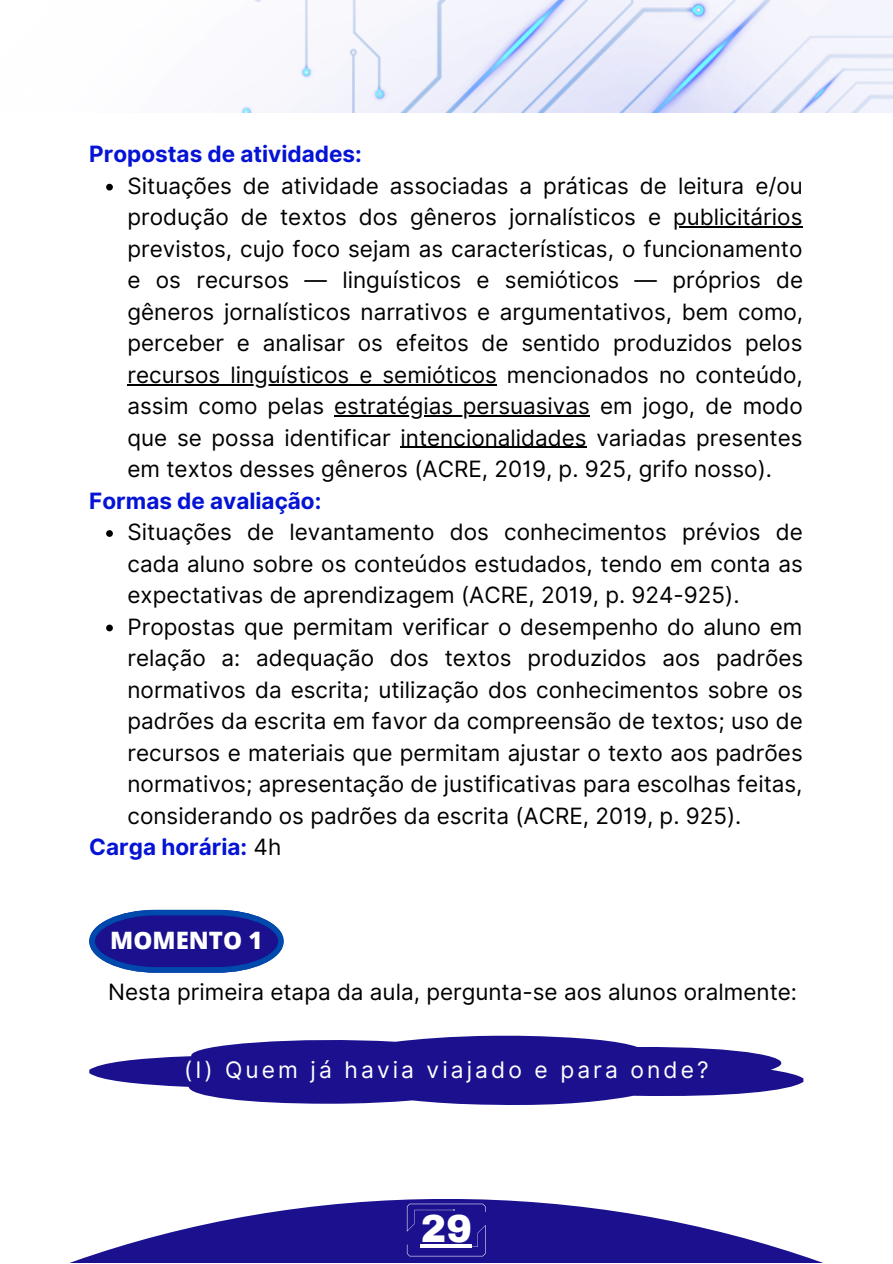
<style>
.page{position:relative;width:893px;height:1264px;background:#fff}
.page>*{position:absolute;margin:0;border:0;box-sizing:border-box;transform-origin:0 0}
.t1{font:900 38.25px "Archivo";color:#fff}
.t2{font:800 24px "Open Sans";color:#fff}
.t3{font:22.8px "Inter";letter-spacing:.135em;color:#fff}
.t4{font:22.5px/31.5px "Inter";color:#000;text-align:justify}
.t5{font:700 22.5px "Inter";color:#0513d4}
.s1{font-weight:400;color:#000}
</style>
<div class="page">
<svg style="left:72px;top:1199px;width:748px;height:63px;fill:#1b118f"></svg>
<img style="left:239px;top:0;width:653px;height:112px">
<svg style="left:407px;top:1203px;width:78px;height:53px;background:#241a93"></svg>
<hr style="left:421px;top:1244px;width:51px;height:3px;background:#fff">
<svg style="left:106px;top:184px;width:7px;height:6px"></svg>
<hr style="left:673px;top:226px;width:129px;height:2px;background:#000">
<hr style="left:127px;top:384px;width:370px;height:1px;background:#000">
<hr style="left:334px;top:415px;width:255px;height:1px;background:#000">
<hr style="left:400px;top:447px;width:186px;height:1px;background:#000">
<svg style="left:106px;top:530px;width:7px;height:7px"></svg>
<svg style="left:106px;top:624px;width:7px;height:7px"></svg>
<svg style="left:89px;top:909px;width:195px;height:63px;background:#3840a5"></svg>
<svg style="left:89px;top:1035px;width:715px;height:70px;fill:#1b118f"></svg>
<p class="t5" style="left:89px;top:141px;width:274px">Propostas de atividades:</p>
<p class="t4" style="left:127px;top:170px;width:677px">Situações de atividade associadas a práticas de leitura e/ou produção de textos dos gêneros jornalísticos e publicitários previstos, cujo foco sejam as características, o funcionamento e os recursos — linguísticos e semióticos — próprios de gêneros jornalísticos narrativos e argumentativos, bem como, perceber e analisar os efeitos de sentido produzidos pelos recursos linguísticos e semióticos mencionados no conteúdo, assim como pelas estratégias persuasivas em jogo, de modo que se possa identificar intencionalidades variadas presentes em textos desses gêneros (ACRE, 2019, p. 925, grifo nosso).</p>
<p class="t5" style="left:89px;top:487px;width:233px">Formas de avaliação:</p>
<p class="t4" style="left:127px;top:516px;width:677px;text-align:left">Situações de levantamento dos conhecimentos prévios de cada aluno sobre os conteúdos estudados, tendo em conta as expectativas de aprendizagem (ACRE, 2019, p. 924-925).<br>Propostas que permitam verificar o desempenho do aluno em relação a: adequação dos textos produzidos aos padrões normativos da escrita; utilização dos conhecimentos sobre os padrões da escrita em favor da compreensão de textos; uso de recursos e materiais que permitam ajustar o texto aos padrões normativos; apresentação de justificativas para escolhas feitas, considerando os padrões da escrita (ACRE, 2019, p. 925).</p>
<p class="t5" style="left:89px;top:833px;width:193px">Carga horária: <span class="s1">4h</span></p>
<p class="t2" style="left:110px;top:923px;width:154px">MOMENTO 1</p>
<p class="t4" style="left:108px;top:975px;width:690px">Nesta primeira etapa da aula, pergunta-se aos alunos oralmente:</p>
<p class="t3" style="left:184px;top:1056px;width:526px">(I) Quem já havia viajado e para onde?</p>
<h1 class="t1" style="left:421px;top:1208px;width:53px">29</h1>
</div>
